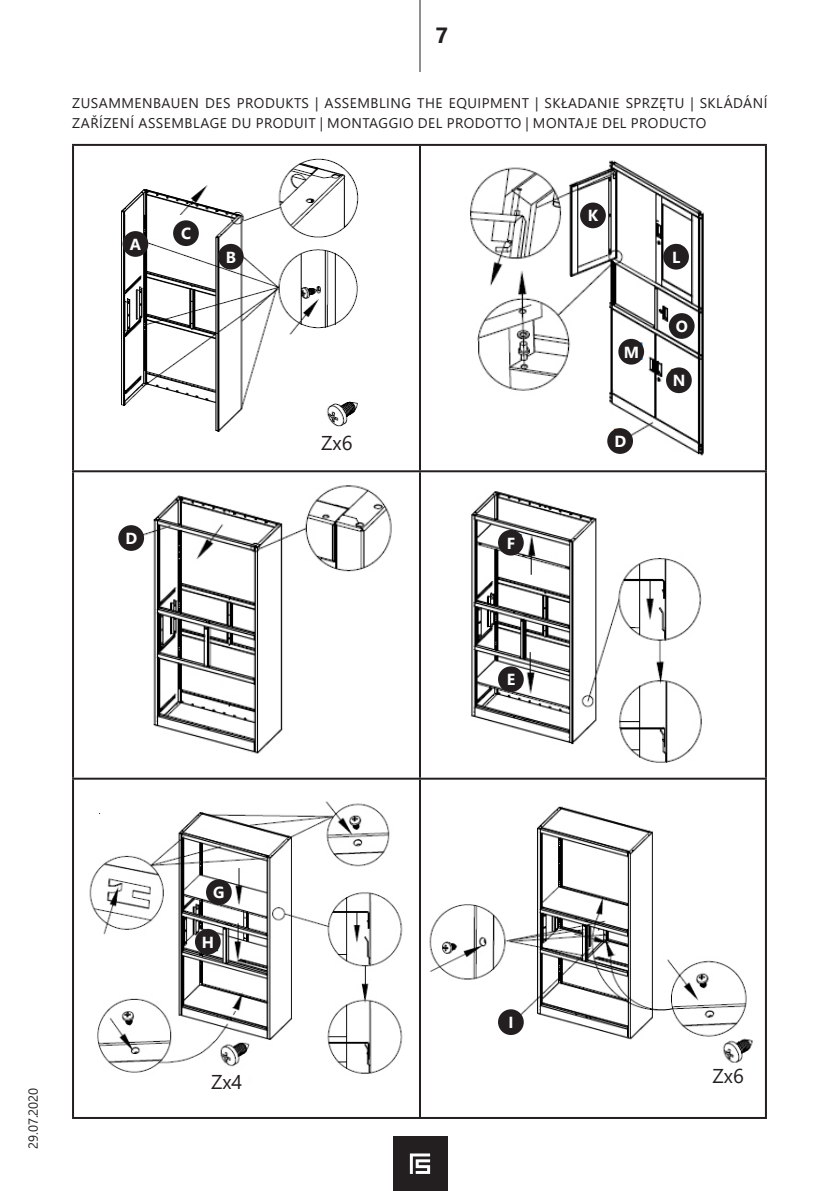
<style>
.page{position:relative;width:840px;height:1191px;background:#fff}
.page>*{position:absolute;margin:0;border:0;box-sizing:border-box;transform-origin:0 0}
.t1{font:700 22px "Segoe UI";color:#231f20}
.t2{font:20px "Segoe UI";color:#231f20}
.teilüberschrift{font:700 16px "Segoe UI";color:#fff}
.t3{font:14px/20px "Segoe UI";letter-spacing:.035em;color:#231f20}
.t4{font:13px "Segoe UI";color:#231f20}
</style>
<div class="page">
<div style="left:392px;top:1136px;width:55px;height:55px;background:#231f20"></div>
<svg style="left:409px;top:1153px;width:21px;height:21px"></svg>
<hr style="left:419px;top:0;width:1px;height:72px;background:#231f20">
<hr style="left:72px;top:144px;width:348px;height:2px;background:#231f20">
<hr style="left:72px;top:146px;width:2px;height:324px;background:#231f20">
<hr style="left:420px;top:144px;width:346px;height:2px;background:#231f20">
<hr style="left:419px;top:146px;width:2px;height:324px;background:#231f20">
<hr style="left:764px;top:146px;width:2px;height:324px;background:#231f20">
<hr style="left:72px;top:470px;width:348px;height:2px;background:#231f20">
<hr style="left:72px;top:472px;width:2px;height:305px;background:#231f20">
<hr style="left:420px;top:470px;width:346px;height:2px;background:#231f20">
<hr style="left:419px;top:472px;width:2px;height:305px;background:#231f20">
<hr style="left:764px;top:472px;width:2px;height:305px;background:#231f20">
<hr style="left:72px;top:777px;width:348px;height:2px;background:#231f20">
<hr style="left:72px;top:779px;width:2px;height:338px;background:#231f20">
<hr style="left:420px;top:777px;width:346px;height:2px;background:#231f20">
<hr style="left:419px;top:779px;width:2px;height:338px;background:#231f20">
<hr style="left:764px;top:779px;width:2px;height:338px;background:#231f20">
<hr style="left:72px;top:1117px;width:348px;height:2px;background:#231f20">
<hr style="left:420px;top:1117px;width:346px;height:2px;background:#231f20">
<img style="left:121px;top:158px;width:238px;height:274px">
<img style="left:470px;top:160px;width:234px;height:296px">
<img style="left:119px;top:485px;width:273px;height:269px">
<img style="left:471px;top:491px;width:231px;height:272px">
<img style="left:89px;top:801px;width:314px;height:273px">
<img style="left:429px;top:806px;width:324px;height:257px">
<div style="left:122px;top:231px;width:26px;height:26px;background:#231f20;border-radius:50%"></div>
<div style="left:173px;top:220px;width:26px;height:26px;background:#231f20;border-radius:50%"></div>
<div style="left:218px;top:244px;width:25px;height:25px;background:#231f20;border-radius:50%"></div>
<div style="left:579px;top:202px;width:26px;height:26px;background:#231f20;border-radius:50%"></div>
<div style="left:662px;top:244px;width:26px;height:25px;background:#231f20;border-radius:50%"></div>
<div style="left:618px;top:339px;width:25px;height:25px;background:#231f20;border-radius:50%"></div>
<div style="left:665px;top:367px;width:26px;height:26px;background:#231f20;border-radius:50%"></div>
<div style="left:668px;top:313px;width:26px;height:26px;background:#231f20;border-radius:50%"></div>
<div style="left:607px;top:428px;width:25px;height:26px;background:#231f20;border-radius:50%"></div>
<div style="left:118px;top:525px;width:26px;height:26px;background:#231f20;border-radius:50%"></div>
<div style="left:497px;top:666px;width:26px;height:26px;background:#231f20;border-radius:50%"></div>
<div style="left:497px;top:530px;width:26px;height:25px;background:#231f20;border-radius:50%"></div>
<div style="left:206px;top:879px;width:26px;height:26px;background:#231f20;border-radius:50%"></div>
<div style="left:321px;top:431px;width:38px;height:24px;background:#fff"></div>
<div style="left:300px;top:397px;width:21px;height:36px;background:#fff"></div>
<div style="left:206px;top:1069px;width:41px;height:25px;background:#fff"></div>
<div style="left:195px;top:929px;width:25px;height:25px;background:#231f20;border-radius:50%"></div>
<div style="left:497px;top:1009px;width:26px;height:26px;background:#231f20;border-radius:50%"></div>
<h1 class="t1" style="left:435px;top:14px;width:14px">7</h1>
<p class="t3" style="left:72px;top:92px;width:696px">ZUSAMMENBAUEN DES PRODUKTS | ASSEMBLING THE EQUIPMENT | SKŁADANIE SPRZĘTU | SKLÁDÁNÍ<br>ZAŘÍZENÍ ASSEMBLAGE DU PRODUIT | MONTAGGIO DEL PRODOTTO | MONTAJE DEL PRODUCTO</p>
<p class="teilüberschrift" style="left:130px;top:229px;width:13px">A</p>
<p class="teilüberschrift" style="left:181px;top:218px;width:11px">C</p>
<p class="teilüberschrift" style="left:226px;top:242px;width:12px">B</p>
<p class="teilüberschrift" style="left:125px;top:523px;width:13px">D</p>
<p class="t2" style="left:321px;top:424px;width:33px">Zx6</p>
<p class="teilüberschrift" style="left:506px;top:528px;width:10px">F</p>
<p class="teilüberschrift" style="left:506px;top:664px;width:10px">E</p>
<p class="teilüberschrift" style="left:587px;top:200px;width:12px">K</p>
<p class="teilüberschrift" style="left:623px;top:337px;width:17px">M</p>
<p class="teilüberschrift" style="left:614px;top:426px;width:13px">D</p>
<p class="teilüberschrift" style="left:671px;top:242px;width:10px">L</p>
<p class="teilüberschrift" style="left:675px;top:311px;width:14px">O</p>
<p class="teilüberschrift" style="left:672px;top:365px;width:14px">N</p>
<p class="t4" style="left:21px;top:1149px;width:63px;rotate:-90deg">29.07.2020</p>
<p class="teilüberschrift" style="left:213px;top:877px;width:13px">G</p>
<p class="teilüberschrift" style="left:202px;top:926px;width:14px">H</p>
<p class="teilüberschrift" style="left:508px;top:1007px;width:7px">I</p>
<p class="t2" style="left:211px;top:1063px;width:33px">Zx4</p>
<p class="t2" style="left:712px;top:1057px;width:33px">Zx6</p>
</div>
